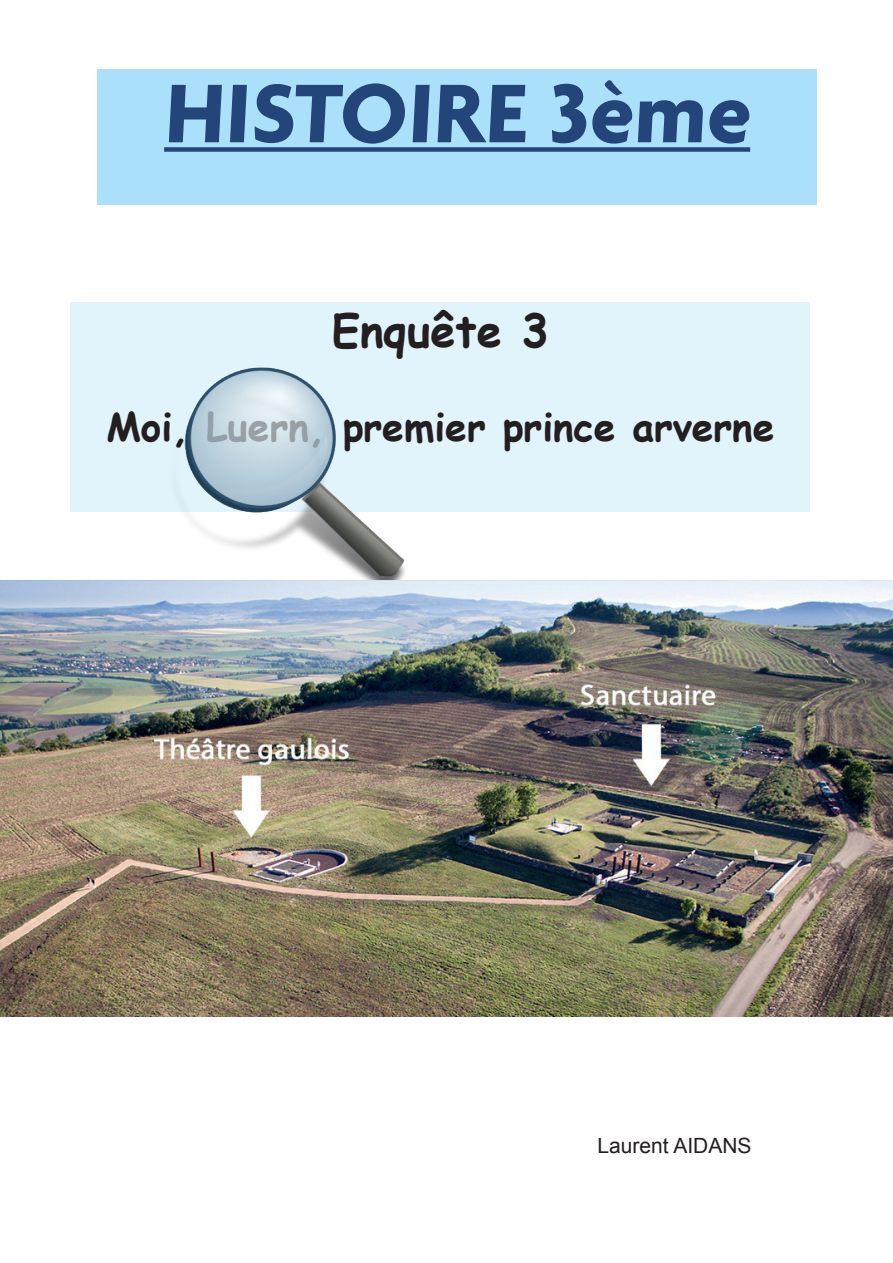
<style>
.page{position:relative;width:893px;height:1263px;background:#fff}
.page>*{position:absolute;margin:0;border:0;box-sizing:border-box;transform-origin:0 0}
.t1{font:700 90px "Agenda";color:#24457a}
.t2{font:700 45px "Comic Sans MS";color:#231f20}
.t3{font:700 39px "Comic Sans MS";color:#231f20}
.t4{font:21px "Arial";color:#231f20}
</style>
<div class="page">
<div style="left:71px;top:302px;width:739px;height:210px;background:#e1f4fc"></div>
<div style="left:98px;top:69px;width:719px;height:136px;background:#aae0f9"></div>
<div style="left:164px;top:147px;width:586px;height:5px;background:#24457a"></div>
<img style="left:184px;top:367px;width:221px;height:213px">
<img style="left:0;top:580px;width:893px;height:436px">
<h1 class="t1" style="left:164px;top:65px;width:593px">HISTOIRE 3ème</h1>
<p class="t2" style="left:332px;top:297px;width:218px">Enquête 3</p>
<p class="t3" style="left:106px;top:398px;width:670px">Moi, Luern, premier prince arverne</p>
<p class="t4" style="left:597px;top:1132px;width:156px">Laurent AIDANS</p>
</div>
